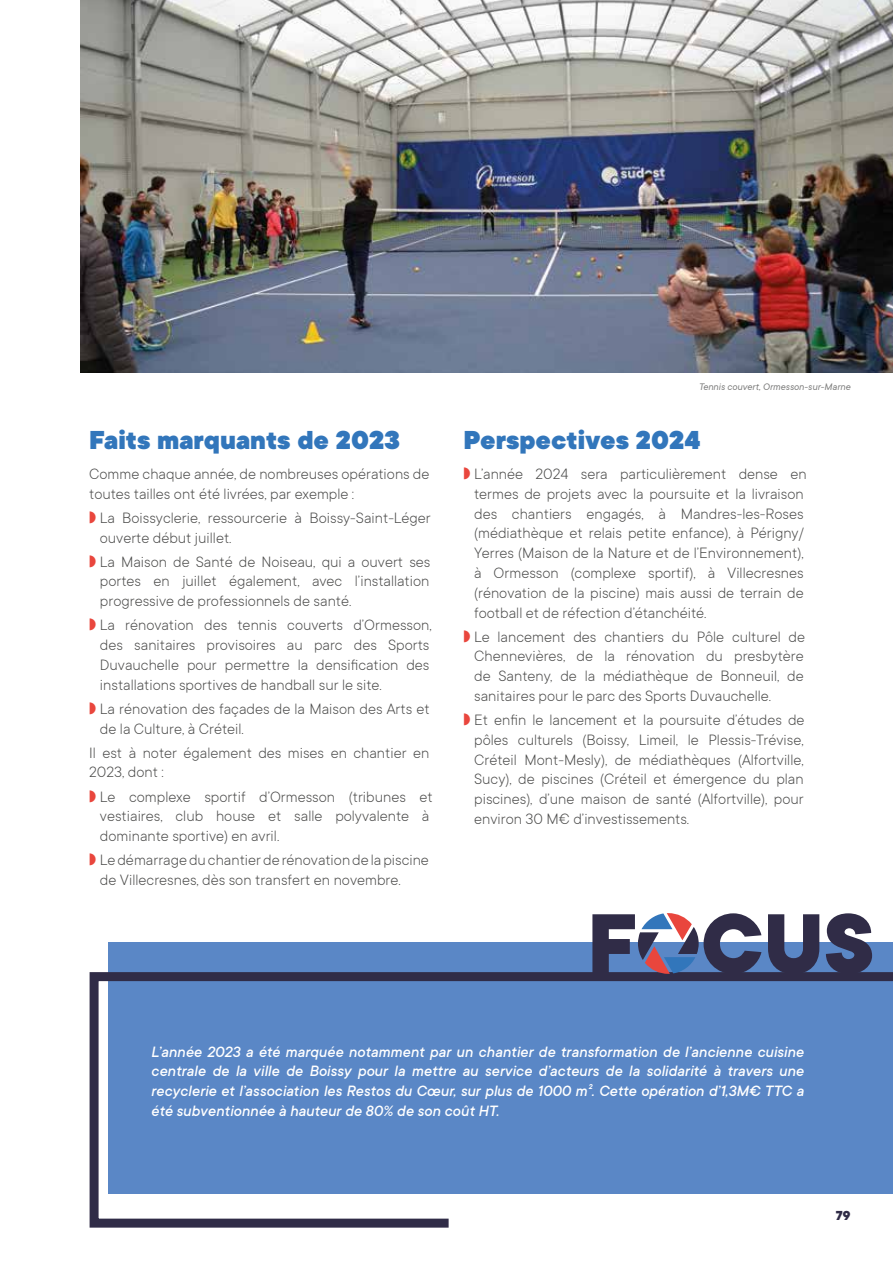
<style>
.page{position:relative;width:893px;height:1263px;background:#fff}
.page>*{position:absolute;margin:0;border:0;box-sizing:border-box;transform-origin:0 0}
.t1{font:800 93.3px "TT Commons";color:#302c47}
.t2{font:900 28.65px "TT Commons";color:#3276bb}
.t3{font:300 16.5px/19.8px "TT Commons";color:#484847}
.t4{font:italic 500 16.5px/19.8px "TT Commons";color:#fff;text-align:justify}
.t5{font:800 14.4px "TT Commons";color:#302c47}
.t6{font:italic 10.5px "TT Commons";color:#484847}
.s1{color:#e9463d}
</style>
<div class="page">
<img style="left:81px;top:0;width:812px;height:372px">
<div style="left:108px;top:942px;width:785px;height:251px;background:#5a87c6"></div>
<svg style="left:89px;top:972px;width:804px;height:256px"></svg>
<svg style="left:638px;top:913px;width:61px;height:61px"></svg>
<h2 class="t2" style="left:89px;top:423px;width:312px">Faits marquants de 2023</h2>
<p class="t3" style="left:89px;top:464px;width:342px">Comme chaque année, de nombreuses opérations de toutes tailles ont été livrées, par exemple :</p>
<p class="t3" style="left:100px;top:508px;width:332px;text-indent:-11px"><span class="s1">◗</span> La Boissyclerie, ressourcerie à Boissy-Saint-Léger ouverte début juillet.</p>
<p class="t3" style="left:100px;top:552px;width:332px;text-align:justify;text-indent:-11px"><span class="s1">◗</span> La Maison de Santé de Noiseau, qui a ouvert ses portes en juillet également, avec l’installation progressive de professionnels de santé.</p>
<p class="t3" style="left:100px;top:615px;width:333px;text-indent:-11px"><span class="s1">◗</span> La rénovation des tennis couverts d’Ormesson, des sanitaires provisoires au parc des Sports Duvauchelle pour permettre la densification des installations sportives de handball sur le site.</p>
<p class="t3" style="left:100px;top:699px;width:331px;text-indent:-11px"><span class="s1">◗</span> La rénovation des façades de la Maison des Arts et de la Culture, à Créteil.</p>
<p class="t3" style="left:89px;top:743px;width:342px">Il est à noter également des mises en chantier en<br>2023, dont :</p>
<p class="t3" style="left:100px;top:786px;width:334px;text-indent:-11px"><span class="s1">◗</span> Le complexe sportif d’Ormesson (tribunes et vestiaires, club house et salle polyvalente à dominante sportive) en avril.</p>
<p class="t3" style="left:100px;top:850px;width:330px;text-indent:-11px"><span class="s1">◗</span> Le démarrage du chantier de rénovation de la piscine de Villecresnes, dès son transfert en novembre.</p>
<p class="t6" style="left:698px;top:381px;width:154px">Tennis couvert, Ormesson-sur-Marne</p>
<h2 class="t2" style="left:463px;top:423px;width:238px">Perspectives 2024</h2>
<p class="t3" style="left:474px;top:464px;width:334px;text-indent:-11px"><span class="s1">◗</span> L’année 2024 sera particulièrement dense en termes de projets avec la poursuite et la livraison des chantiers engagés, à Mandres-les-Roses (médiathèque et relais petite enfance), à Périgny/ Yerres (Maison de la Nature et de l’Environnement), à Ormesson (complexe sportif), à Villecresnes (rénovation de la piscine) mais aussi de terrain de football et de réfection d’étanchéité.</p>
<p class="t3" style="left:474px;top:626px;width:332px;text-align:justify;text-indent:-11px"><span class="s1">◗</span> Le lancement des chantiers du Pôle culturel de Chennevières, de la rénovation du presbytère de Santeny, de la médiathèque de Bonneuil, de sanitaires pour le parc des Sports Duvauchelle.</p>
<p class="t3" style="left:474px;top:710px;width:332px;text-align:justify;text-indent:-11px"><span class="s1">◗</span> Et enfin le lancement et la poursuite d’études de pôles culturels (Boissy, Limeil, le Plessis-Trévise, Créteil Mont-Mesly), de médiathèques (Alfortville, Sucy), de piscines (Créteil et émergence du plan piscines), d’une maison de santé (Alfortville), pour environ 30 M€ d’investissements.</p>
<h1 class="t1" style="left:587px;top:892px;width:289px">F CUS</h1>
<p class="t4" style="left:151px;top:1042px;width:654px">L’année 2023 a été marquée notamment par un chantier de transformation de l’ancienne cuisine centrale de la ville de Boissy pour la mettre au service d’acteurs de la solidarité à travers une recyclerie et l’association les Restos du Cœur, sur plus de 1000 m². Cette opération d’1,3M€ TTC a été subventionnée à hauteur de 80% de son coût HT.</p>
<p class="t5" style="left:836px;top:1208px;width:16px">79</p>
</div>
